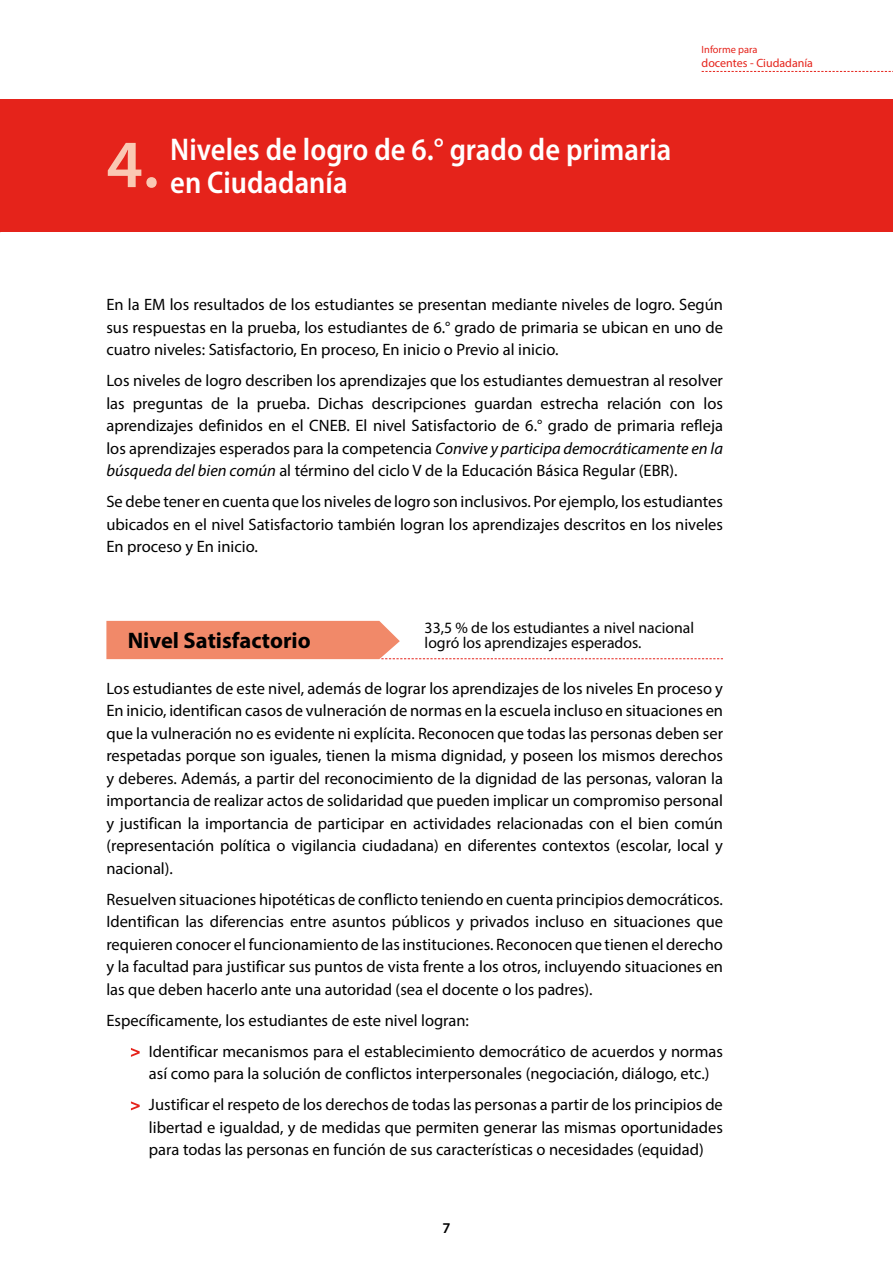
<style>
.page{position:relative;width:893px;height:1263px;background:#fff}
.page>*{position:absolute;margin:0;border:0;box-sizing:border-box;transform-origin:0 0}
.t1{font:600 semi-condensed 31.5px "Myriad Pro";color:#fff}
.t2{font:700 22.5px "Myriad Pro";color:#000}
.t3{font:16.5px/22.5px "Myriad Pro";color:#000;text-align:justify}
.t4{font:15.75px/15px "Myriad Pro";color:#000}
.t5{font:600 15px "Myriad Pro";color:#000}
.t6{font:12px "Myriad Pro";color:#e5231b}
.t7{font:10.5px "Myriad Pro";color:#e5231b}
.s1{font-style:italic}
</style>
<div class="page">
<svg style="left:702px;top:71px;width:191px;height:1px"></svg>
<svg style="left:106px;top:621px;width:617px;height:38px"></svg>
<svg style="left:131px;top:1048px;width:9px;height:9px"></svg>
<svg style="left:131px;top:1101px;width:9px;height:9px"></svg>
<div style="left:0;top:100px;width:893px;height:132px;background:#e5231b"></div>
<h1 class="t1" style="left:170px;top:129px;width:503px">Niveles de logro de 6.° grado de primaria</h1>
<h1 class="t1" style="left:106px;top:162px;width:243px"><sup>4.</sup> en Ciudadanía</h1>
<p class="t7" style="left:702px;top:43px;width:57px">Informe para</p>
<p class="t6" style="left:702px;top:55px;width:113px">docentes - Ciudadanía</p>
<p class="t3" style="left:106px;top:293px;width:618px">En la EM los resultados de los estudiantes se presentan mediante niveles de logro. Según sus respuestas en la prueba, los estudiantes de 6.° grado de primaria se ubican en uno de cuatro niveles: Satisfactorio, En proceso, En inicio o Previo al inicio.</p>
<p class="t3" style="left:106px;top:369px;width:618px">Los niveles de logro describen los aprendizajes que los estudiantes demuestran al resolver las preguntas de la prueba. Dichas descripciones guardan estrecha relación con los aprendizajes definidos en el CNEB. El nivel Satisfactorio de 6.° grado de primaria refleja los aprendizajes esperados para la competencia <span class="s1">Convive y participa democráticamente en la búsqueda del bien común</span> al término del ciclo V de la Educación Básica Regular (EBR).</p>
<p class="t3" style="left:106px;top:490px;width:618px">Se debe tener en cuenta que los niveles de logro son inclusivos. Por ejemplo, los estudiantes ubicados en el nivel Satisfactorio también logran los aprendizajes descritos en los niveles En proceso y En inicio.</p>
<p class="t4" style="left:425px;top:620px;width:271px">33,5 % de los estudiantes a nivel nacional logró los aprendizajes esperados.</p>
<h2 class="t2" style="left:128px;top:626px;width:185px">Nivel Satisfactorio</h2>
<p class="t3" style="left:106px;top:677px;width:618px">Los estudiantes de este nivel, además de lograr los aprendizajes de los niveles En proceso y En inicio, identifican casos de vulneración de normas en la escuela incluso en situaciones en que la vulneración no es evidente ni explícita. Reconocen que todas las personas deben ser respetadas porque son iguales, tienen la misma dignidad, y poseen los mismos derechos y deberes. Además, a partir del reconocimiento de la dignidad de las personas, valoran la importancia de realizar actos de solidaridad que pueden implicar un compromiso personal y justifican la importancia de participar en actividades relacionadas con el bien común (representación política o vigilancia ciudadana) en diferentes contextos (escolar, local y nacional).</p>
<p class="t3" style="left:106px;top:888px;width:618px">Resuelven situaciones hipotéticas de conflicto teniendo en cuenta principios democráticos.<br>Identifican las diferencias entre asuntos públicos y privados incluso en situaciones que requieren conocer el funcionamiento de las instituciones. Reconocen que tienen el derecho y la facultad para justificar sus puntos de vista frente a los otros, incluyendo situaciones en las que deben hacerlo ante una autoridad (sea el docente o los padres).</p>
<p class="t3" style="left:149px;top:1005px;width:576px;line-height:30.9px;text-indent:-43px">Específicamente, los estudiantes de este nivel logran:<br>Identificar mecanismos para el establecimiento democrático de acuerdos y normas</p>
<p class="t3" style="left:149px;top:1058px;width:575px;line-height:31px">así como para la solución de conflictos interpersonales (negociación, diálogo, etc.)<br>Justificar el respeto de los derechos de todas las personas a partir de los principios de</p>
<p class="t3" style="left:149px;top:1116px;width:575px">libertad e igualdad, y de medidas que permiten generar las mismas oportunidades para todas las personas en función de sus características o necesidades (equidad)</p>
<p class="t5" style="left:442px;top:1219px;width:10px">7</p>
</div>
